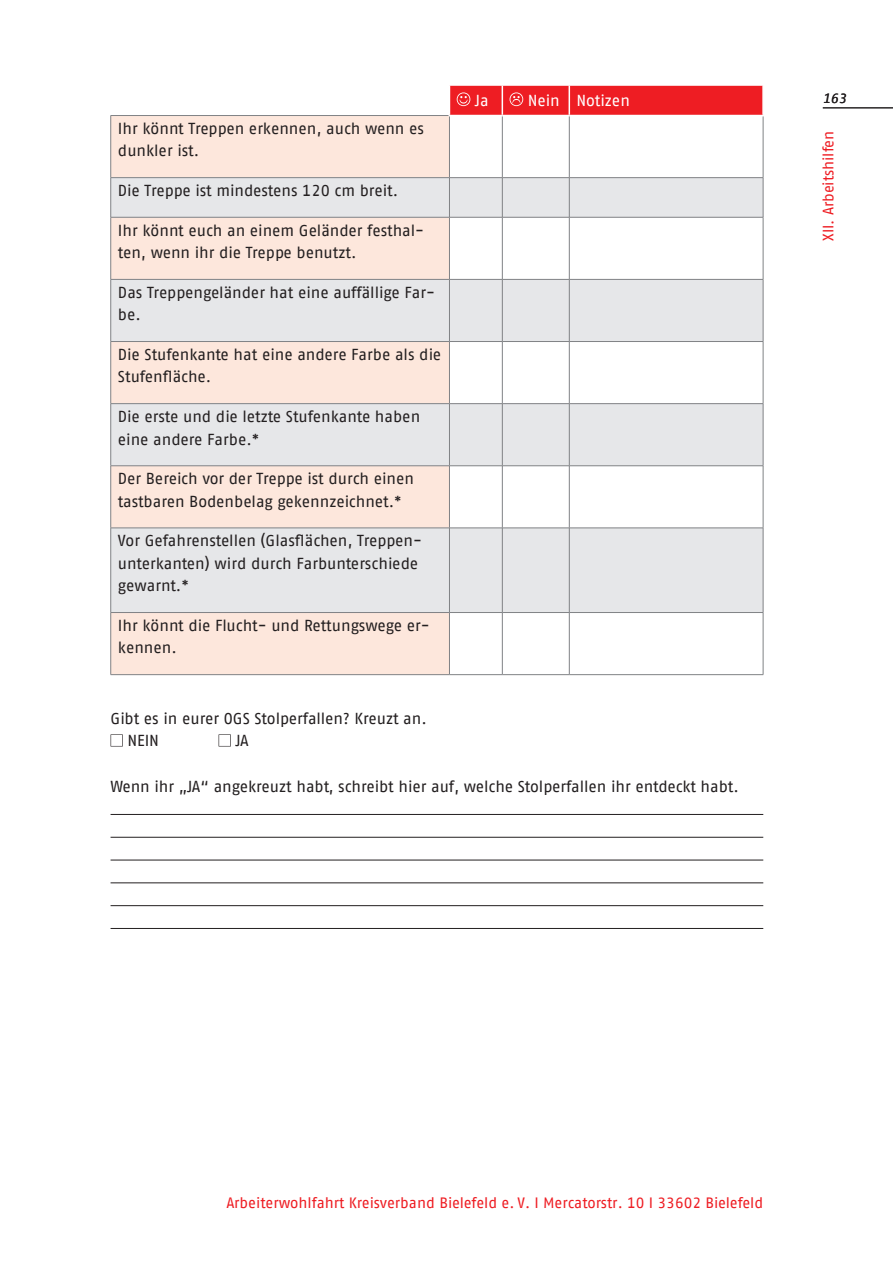
<style>
.page{position:relative;width:893px;height:1263px;background:#fff}
.page>*{position:absolute;margin:0;border:0;box-sizing:border-box;transform-origin:0 0}
.t1{font:15.9px/22.5px "AWO Fago Office";color:#231f20}
.t2{font:15.9px "AWO Fago Office";letter-spacing:-.005em;color:#fff}
.t3{font:15px "AWO Fago Office";color:#ee1d23}
.t4{font:italic 13.5px "AWO Fago Office";color:#231f20}
</style>
<div class="page">
<hr style="left:823px;top:108px;width:70px;height:1px;background:#231f20">
<div style="left:111px;top:116px;width:338px;height:558px;background:#fde7dc"></div>
<svg style="left:111px;top:178px;width:652px;height:434px;fill:#e6e7e9"></svg>
<hr style="left:502px;top:116px;width:1px;height:61px;background:#808285">
<hr style="left:569px;top:116px;width:1px;height:61px;background:#808285">
<hr style="left:502px;top:178px;width:1px;height:39px;background:#808285">
<hr style="left:569px;top:178px;width:1px;height:39px;background:#808285">
<hr style="left:502px;top:217px;width:1px;height:62px;background:#808285">
<hr style="left:569px;top:217px;width:1px;height:62px;background:#808285">
<hr style="left:502px;top:280px;width:1px;height:61px;background:#808285">
<hr style="left:569px;top:280px;width:1px;height:61px;background:#808285">
<hr style="left:502px;top:342px;width:1px;height:61px;background:#808285">
<hr style="left:569px;top:342px;width:1px;height:61px;background:#808285">
<hr style="left:502px;top:404px;width:1px;height:62px;background:#808285">
<hr style="left:569px;top:404px;width:1px;height:62px;background:#808285">
<hr style="left:502px;top:466px;width:1px;height:62px;background:#808285">
<hr style="left:569px;top:466px;width:1px;height:62px;background:#808285">
<hr style="left:502px;top:528px;width:1px;height:84px;background:#808285">
<hr style="left:569px;top:528px;width:1px;height:84px;background:#808285">
<hr style="left:502px;top:613px;width:1px;height:61px;background:#808285">
<hr style="left:569px;top:613px;width:1px;height:61px;background:#808285">
<hr style="left:111px;top:115px;width:338px;height:1px;background:#808285">
<hr style="left:110px;top:116px;width:1px;height:61px;background:#808285">
<hr style="left:110px;top:217px;width:1px;height:62px;background:#808285">
<hr style="left:110px;top:342px;width:1px;height:61px;background:#808285">
<hr style="left:110px;top:466px;width:1px;height:62px;background:#808285">
<hr style="left:110px;top:613px;width:1px;height:61px;background:#808285">
<hr style="left:111px;top:674px;width:338px;height:1px;background:#808285">
<hr style="left:449px;top:116px;width:1px;height:61px;background:#808285">
<hr style="left:763px;top:116px;width:1px;height:61px;background:#808285">
<hr style="left:449px;top:178px;width:1px;height:39px;background:#808285">
<hr style="left:449px;top:217px;width:1px;height:62px;background:#808285">
<hr style="left:763px;top:217px;width:1px;height:62px;background:#808285">
<hr style="left:449px;top:280px;width:1px;height:61px;background:#808285">
<hr style="left:449px;top:342px;width:1px;height:61px;background:#808285">
<hr style="left:763px;top:342px;width:1px;height:61px;background:#808285">
<hr style="left:449px;top:404px;width:1px;height:62px;background:#808285">
<hr style="left:449px;top:466px;width:1px;height:62px;background:#808285">
<hr style="left:763px;top:466px;width:1px;height:62px;background:#808285">
<hr style="left:449px;top:528px;width:1px;height:84px;background:#808285">
<hr style="left:449px;top:613px;width:1px;height:61px;background:#808285">
<hr style="left:763px;top:613px;width:1px;height:61px;background:#808285">
<hr style="left:449px;top:674px;width:53px;height:1px;background:#808285">
<hr style="left:502px;top:674px;width:67px;height:1px;background:#808285">
<hr style="left:569px;top:674px;width:194px;height:1px;background:#808285">
<hr style="left:111px;top:177px;width:338px;height:1px;background:#808285">
<hr style="left:110px;top:178px;width:1px;height:39px;background:#808285">
<hr style="left:449px;top:177px;width:53px;height:1px;background:#808285">
<hr style="left:502px;top:177px;width:67px;height:1px;background:#808285">
<hr style="left:569px;top:177px;width:194px;height:1px;background:#808285">
<hr style="left:763px;top:178px;width:1px;height:39px;background:#808285">
<hr style="left:111px;top:217px;width:338px;height:1px;background:#808285">
<hr style="left:449px;top:217px;width:53px;height:1px;background:#808285">
<hr style="left:502px;top:217px;width:67px;height:1px;background:#808285">
<hr style="left:569px;top:217px;width:194px;height:1px;background:#808285">
<hr style="left:111px;top:279px;width:338px;height:1px;background:#808285">
<hr style="left:110px;top:280px;width:1px;height:61px;background:#808285">
<hr style="left:449px;top:279px;width:53px;height:1px;background:#808285">
<hr style="left:502px;top:279px;width:67px;height:1px;background:#808285">
<hr style="left:569px;top:279px;width:194px;height:1px;background:#808285">
<hr style="left:763px;top:280px;width:1px;height:61px;background:#808285">
<hr style="left:111px;top:341px;width:338px;height:1px;background:#808285">
<hr style="left:449px;top:341px;width:53px;height:1px;background:#808285">
<hr style="left:502px;top:341px;width:67px;height:1px;background:#808285">
<hr style="left:569px;top:341px;width:194px;height:1px;background:#808285">
<hr style="left:111px;top:403px;width:338px;height:1px;background:#808285">
<hr style="left:110px;top:404px;width:1px;height:62px;background:#808285">
<hr style="left:449px;top:403px;width:53px;height:1px;background:#808285">
<hr style="left:502px;top:403px;width:67px;height:1px;background:#808285">
<hr style="left:569px;top:403px;width:194px;height:1px;background:#808285">
<hr style="left:763px;top:404px;width:1px;height:62px;background:#808285">
<hr style="left:111px;top:465px;width:338px;height:1px;background:#808285">
<hr style="left:449px;top:465px;width:53px;height:1px;background:#808285">
<hr style="left:502px;top:465px;width:67px;height:1px;background:#808285">
<hr style="left:569px;top:465px;width:194px;height:1px;background:#808285">
<hr style="left:111px;top:528px;width:338px;height:1px;background:#808285">
<hr style="left:110px;top:528px;width:1px;height:84px;background:#808285">
<hr style="left:449px;top:528px;width:53px;height:1px;background:#808285">
<hr style="left:502px;top:528px;width:67px;height:1px;background:#808285">
<hr style="left:569px;top:528px;width:194px;height:1px;background:#808285">
<hr style="left:763px;top:528px;width:1px;height:84px;background:#808285">
<hr style="left:111px;top:612px;width:338px;height:1px;background:#808285">
<hr style="left:449px;top:612px;width:53px;height:1px;background:#808285">
<hr style="left:502px;top:612px;width:67px;height:1px;background:#808285">
<hr style="left:569px;top:612px;width:194px;height:1px;background:#808285">
<svg style="left:449px;top:85px;width:314px;height:31px;background:#ef3136"></svg>
<svg style="left:111px;top:734px;width:12px;height:12px"></svg>
<svg style="left:219px;top:734px;width:12px;height:12px"></svg>
<hr style="left:111px;top:814px;width:652px;height:1px;background:#231f20">
<hr style="left:111px;top:837px;width:652px;height:1px;background:#231f20">
<hr style="left:111px;top:860px;width:652px;height:1px;background:#231f20">
<hr style="left:111px;top:882px;width:652px;height:1px;background:#231f20">
<hr style="left:111px;top:905px;width:652px;height:1px;background:#231f20">
<hr style="left:111px;top:928px;width:652px;height:1px;background:#231f20">
<p class="t1" style="left:118px;top:117px;width:308px">Ihr könnt Treppen erkennen, auch wenn es dunkler ist.</p>
<p class="t1" style="left:118px;top:179px;width:282px">Die Treppe ist mindestens 120 cm breit.</p>
<p class="t1" style="left:118px;top:219px;width:308px">Ihr könnt euch an einem Geländer festhal&shy;ten, wenn ihr die Treppe benutzt.</p>
<p class="t1" style="left:118px;top:281px;width:319px">Das Treppengeländer hat eine auffällige Far&shy;be.</p>
<p class="t1" style="left:118px;top:343px;width:325px">Die Stufenkante hat eine andere Farbe als die<br>Stufenfläche.</p>
<p class="t1" style="left:118px;top:405px;width:304px">Die erste und die letzte Stufenkante haben eine andere Farbe.*</p>
<p class="t1" style="left:118px;top:467px;width:298px">Der Bereich vor der Treppe ist durch einen tastbaren Bodenbelag gekennzeichnet.*</p>
<p class="t1" style="left:118px;top:529px;width:306px">Vor Gefahrenstellen (Glasflächen, Treppen&shy;unterkanten) wird durch Farbunterschiede gewarnt.*</p>
<p class="t1" style="left:118px;top:614px;width:313px">Ihr könnt die Flucht- und Rettungswege er&shy;kennen.</p>
<p class="t2" style="left:475px;top:91px;width:15px">Ja</p>
<p class="t2" style="left:528px;top:91px;width:104px">Nein Notizen</p>
<p class="t1" style="left:127px;top:706px;width:301px;text-indent:-17px">Gibt es in eurer OGS Stolperfallen? Kreuzt an.<br>NEIN</p>
<p class="t1" style="left:235px;top:729px;width:15px">JA</p>
<p class="t1" style="left:111px;top:775px;width:630px">Wenn ihr „JA“ angekreuzt habt, schreibt hier auf, welche Stolperfallen ihr entdeckt habt.</p>
<p class="t4" style="left:823px;top:91px;width:25px">163</p>
<p class="t3" style="left:820px;top:241px;width:112px;rotate:-90deg">XII. Arbeitshilfen</p>
<p class="t3" style="left:226px;top:1195px;width:538px">Arbeiterwohlfahrt Kreisverband Bielefeld e. V. I Mercatorstr. 10 I 33602 Bielefeld</p>
</div>
